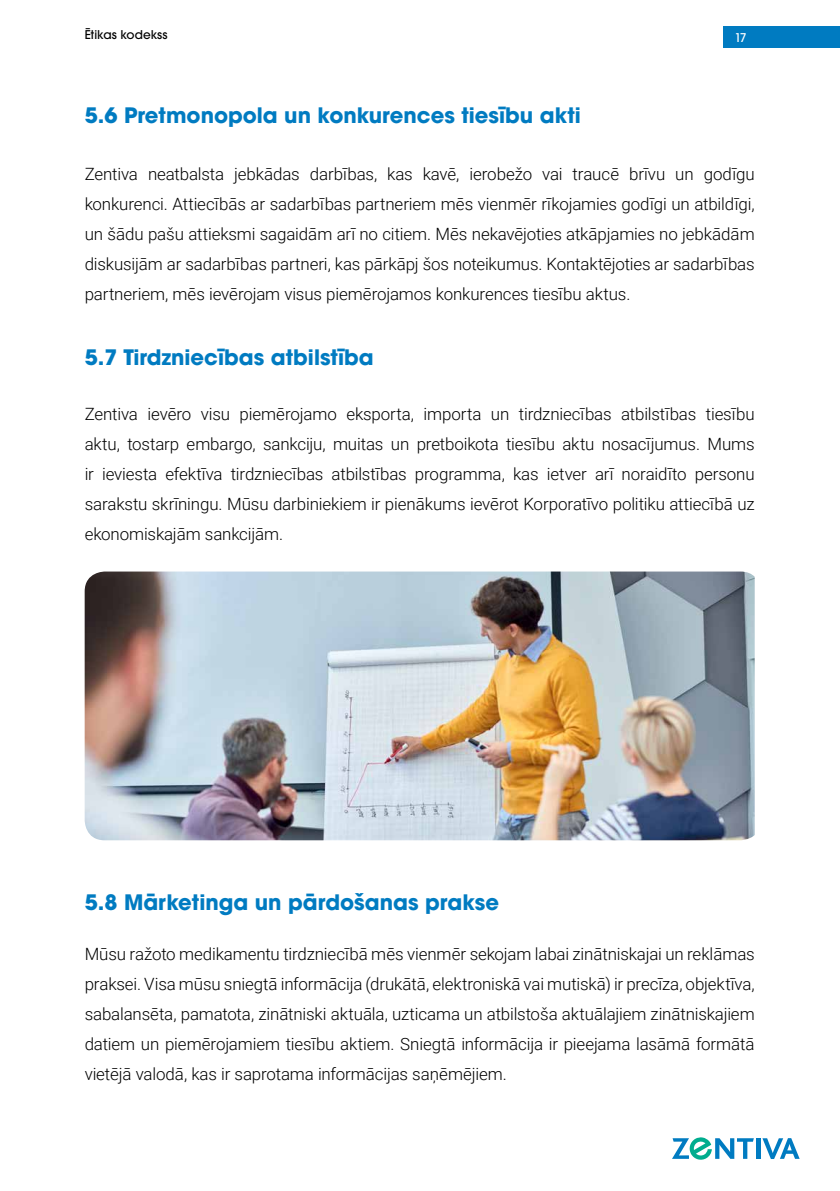
<style>
.page{position:relative;width:840px;height:1191px;background:#fff}
.page>*{position:absolute;margin:0;border:0;box-sizing:border-box;transform-origin:0 0}
.t1{font:700 21.2px "ITC Avant Garde Pro";color:#007bc1}
.t2{font:300 17px/30px "Roboto";letter-spacing:-.01em;color:#000;text-align:justify}
.t3{font:500 12px "ITC Avant Garde Pro";letter-spacing:.005em;color:#000}
.t4{font:500 12px "ITC Avant Garde Pro";color:#fff}
</style>
<div class="page">
<svg style="left:756px;top:1138px;width:3px;height:20px"></svg>
<svg style="left:762px;top:1138px;width:37px;height:21px"></svg>
<svg style="left:672px;top:1137px;width:81px;height:23px"></svg>
<img style="left:85px;top:571px;width:669px;height:269px">
<div style="left:722px;top:26px;width:117px;height:22px;background:#007bc1"></div>
<p class="t3" style="left:85px;top:27px;width:84px">Ētikas kodekss</p>
<p class="t4" style="left:734px;top:30px;width:20px">017</p>
<p class="t4" style="left:734px;top:30px;width:14px">17</p>
<p class="t1" style="left:85px;top:101px;width:497px">5.6 Pretmonopola un konkurences tiesību akti</p>
<p class="t2" style="left:85px;top:158px;width:671px">Zentiva neatbalsta jebkādas darbības, kas kavē, ierobežo vai traucē brīvu un godīgu konkurenci. Attiecībās ar sadarbības partneriem mēs vienmēr rīkojamies godīgi un atbildīgi, un šādu pašu attieksmi sagaidām arī no citiem. Mēs nekavējoties atkāpjamies no jebkādām diskusijām ar sadarbības partneri, kas pārkāpj šos noteikumus. Kontaktējoties ar sadarbības partneriem, mēs ievērojam visus piemērojamos konkurences tiesību aktus.</p>
<p class="t1" style="left:85px;top:343px;width:290px">5.7 Tirdzniecības atbilstība</p>
<p class="t2" style="left:85px;top:398px;width:671px">Zentiva ievēro visu piemērojamo eksporta, importa un tirdzniecības atbilstības tiesību aktu, tostarp embargo, sankciju, muitas un pretboikota tiesību aktu nosacījumus. Mums ir ieviesta efektīva tirdzniecības atbilstības programma, kas ietver arī noraidīto personu sarakstu skrīningu. Mūsu darbiniekiem ir pienākums ievērot Korporatīvo politiku attiecībā uz ekonomiskajām sankcijām.</p>
<p class="t1" style="left:85px;top:888px;width:416px">5.8 Mārketinga un pārdošanas prakse</p>
<p class="t2" style="left:85px;top:938px;width:671px">Mūsu ražoto medikamentu tirdzniecībā mēs vienmēr sekojam labai zinātniskajai un reklāmas praksei. Visa mūsu sniegtā informācija (drukātā, elektroniskā vai mutiskā) ir precīza, objektīva, sabalansēta, pamatota, zinātniski aktuāla, uzticama un atbilstoša aktuālajiem zinātniskajiem datiem un piemērojamiem tiesību aktiem. Sniegtā informācija ir pieejama lasāmā formātā vietējā valodā, kas ir saprotama informācijas saņēmējiem.</p>
</div>
